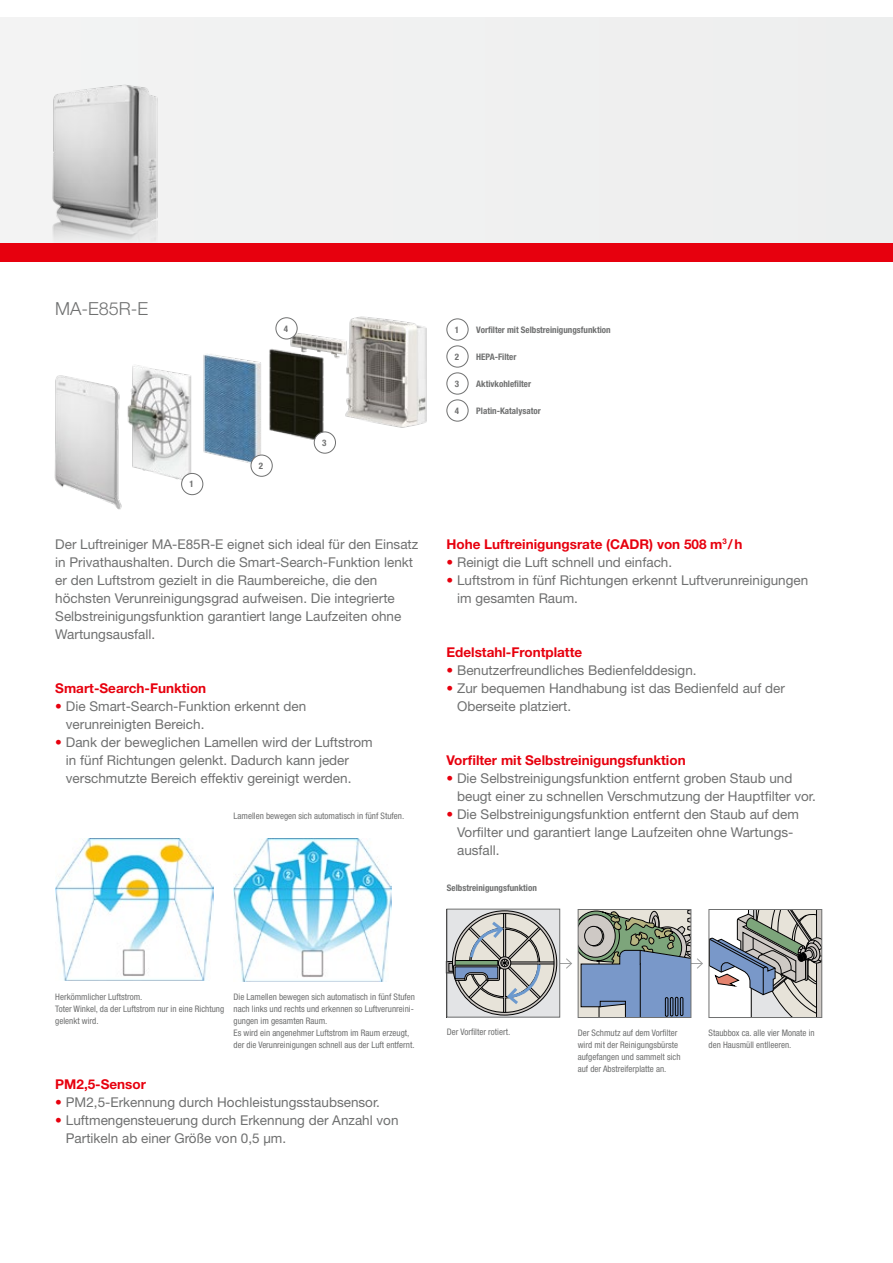
<style>
.page{position:relative;width:893px;height:1263px;background:#fff}
.page>*{position:absolute;margin:0;border:0;box-sizing:border-box;transform-origin:0 0}
.t1{font:300 18px "Helvetica Neue LT Pro";color:#6f7070}
.t2{font:13.5px/18px "Helvetica Neue LT Pro";color:#6f7070}
.t3{font:700 13.5px "Helvetica Neue LT Pro";color:#e7000e}
.t4{font:condensed 9px/12px "Helvetica Neue LT Pro";color:#6f7070}
.t5{font:700 condensed 9px "Helvetica Neue LT Pro";color:#6f7070}
.s1{color:#e7000e}
</style>
<div class="page">
<div style="left:0;top:18px;width:893px;height:243px;background:#f0f0f0"></div>
<img style="left:49px;top:85px;width:129px;height:177px">
<div style="left:0;top:243px;width:893px;height:18px;background:#e7000e"></div>
<img style="left:54px;top:316px;width:415px;height:194px">
<div style="left:447px;top:319px;width:21px;height:21px;background:#fff;border-radius:50%"></div>
<div style="left:446px;top:318px;width:22px;height:22px;border:1px solid #6f7070;border-radius:50%"></div>
<div style="left:447px;top:346px;width:21px;height:21px;background:#fff;border-radius:50%"></div>
<div style="left:446px;top:345px;width:22px;height:22px;border:1px solid #6f7070;border-radius:50%"></div>
<div style="left:447px;top:373px;width:21px;height:21px;background:#fff;border-radius:50%"></div>
<div style="left:446px;top:372px;width:22px;height:22px;border:1px solid #6f7070;border-radius:50%"></div>
<div style="left:447px;top:400px;width:21px;height:21px;background:#fff;border-radius:50%"></div>
<div style="left:446px;top:399px;width:22px;height:22px;border:1px solid #6f7070;border-radius:50%"></div>
<div style="left:182px;top:473px;width:21px;height:22px;background:#fff;border-radius:50%"></div>
<div style="left:181px;top:473px;width:22px;height:22px;border:1px solid #6f7070;border-radius:50%"></div>
<div style="left:251px;top:455px;width:21px;height:21px;background:#fff;border-radius:50%"></div>
<div style="left:251px;top:455px;width:22px;height:22px;border:1px solid #6f7070;border-radius:50%"></div>
<div style="left:314px;top:432px;width:21px;height:21px;background:#fff;border-radius:50%"></div>
<div style="left:314px;top:431px;width:22px;height:23px;border:1px solid #6f7070;border-radius:50%"></div>
<div style="left:276px;top:318px;width:21px;height:21px;background:#fff;border-radius:50%"></div>
<div style="left:276px;top:317px;width:22px;height:22px;border:1px solid #6f7070;border-radius:50%"></div>
<img style="left:55px;top:838px;width:158px;height:143px">
<img style="left:234px;top:838px;width:157px;height:143px">
<svg style="left:711px;top:911px;width:109px;height:105px"></svg>
<div style="left:709px;top:909px;width:113px;height:109px;border:1px solid #6f7070"></div>
<svg style="left:446px;top:909px;width:257px;height:108px;background:#a7afb5"></svg>
<h1 class="t1" style="left:55px;top:297px;width:95px">MA-E85R-E</h1>
<p class="t5" style="left:190px;top:479px;width:6px">1</p>
<p class="t5" style="left:284px;top:323px;width:6px">4</p>
<p class="t5" style="left:259px;top:460px;width:6px">2</p>
<p class="t5" style="left:322px;top:437px;width:6px">3</p>
<p class="t2" style="left:55px;top:535px;width:365px">Der Luftreiniger MA-E85R-E eignet sich ideal für den Einsatz in Privathaushalten. Durch die Smart-Search-Funktion lenkt er den Luftstrom gezielt in die Raumbereiche, die den höchsten Verunreinigungsgrad aufweisen. Die integrierte Selbstreinigungsfunktion garantiert lange Laufzeiten ohne Wartungsausfall.</p>
<p class="t3" style="left:55px;top:679px;width:153px">Smart-Search-Funktion</p>
<p class="t2" style="left:66px;top:697px;width:242px;text-indent:-11px"><span class="s1">•</span> Die Smart-Search-Funktion erkennt den verunreinigten Bereich.</p>
<p class="t2" style="left:66px;top:733px;width:308px;text-indent:-11px"><span class="s1">•</span> Dank der beweglichen Lamellen wird der Luftstrom in fünf Richtungen gelenkt. Dadurch kann jeder verschmutzte Bereich effektiv gereinigt werden.</p>
<p class="t4" style="left:234px;top:810px;width:172px">Lamellen bewegen sich automatisch in fünf Stufen.</p>
<p class="t5" style="left:455px;top:324px;width:6px">1</p>
<p class="t5" style="left:476px;top:324px;width:136px">Vorfilter mit Selbstreinigungsfunktion</p>
<p class="t5" style="left:455px;top:351px;width:6px">2</p>
<p class="t5" style="left:476px;top:351px;width:42px">HEPA-Filter</p>
<p class="t5" style="left:455px;top:378px;width:6px">3</p>
<p class="t5" style="left:476px;top:378px;width:56px">Aktivkohlefilter</p>
<p class="t5" style="left:455px;top:405px;width:6px">4</p>
<p class="t5" style="left:476px;top:405px;width:66px">Platin-Katalysator</p>
<p class="t3" style="left:446px;top:535px;width:298px">Hohe Luftreinigungsrate (CADR) von 508 m<sup>3</sup>/h</p>
<p class="t2" style="left:446px;top:553px;width:227px"><span class="s1">•</span> Reinigt die Luft schnell und einfach.</p>
<p class="t2" style="left:457px;top:571px;width:353px;text-indent:-11px"><span class="s1">•</span> Luftstrom in fünf Richtungen erkennt Luftverunreinigungen im gesamten Raum.</p>
<p class="t3" style="left:446px;top:643px;width:137px">Edelstahl-Frontplatte</p>
<p class="t2" style="left:446px;top:661px;width:252px"><span class="s1">•</span> Benutzerfreundliches Bedienfelddesign.</p>
<p class="t2" style="left:457px;top:679px;width:329px;text-indent:-11px"><span class="s1">•</span> Zur bequemen Handhabung ist das Bedienfeld auf der<br>Oberseite platziert.</p>
<p class="t3" style="left:446px;top:751px;width:241px">Vorfilter mit Selbstreinigungsfunktion</p>
<p class="t2" style="left:457px;top:769px;width:360px;text-indent:-11px"><span class="s1">•</span> Die Selbstreinigungsfunktion entfernt groben Staub und beugt einer zu schnellen Verschmutzung der Hauptfilter vor.</p>
<p class="t2" style="left:457px;top:805px;width:343px;text-indent:-11px"><span class="s1">•</span> Die Selbstreinigungsfunktion entfernt den Staub auf dem<br>Vorfilter und garantiert lange Laufzeiten ohne Wartungs&shy;ausfall.</p>
<p class="t5" style="left:447px;top:883px;width:91px">Selbstreinigungsfunktion</p>
<p class="t4" style="left:55px;top:990px;width:170px">Herkömmlicher Luftstrom.<br>Toter Winkel, da der Luftstrom nur in eine Richtung gelenkt wird.</p>
<p class="t4" style="left:234px;top:990px;width:183px">Die Lamellen bewegen sich automatisch in fünf Stufen nach links und rechts und erkennen so Luftverunreini&shy;gungen im gesamten Raum.<br>Es wird ein angenehmer Luftstrom im Raum erzeugt, der die Verunreinigungen schnell aus der Luft entfernt.</p>
<p class="t3" style="left:55px;top:1075px;width:92px">PM2,5-Sensor</p>
<p class="t2" style="left:55px;top:1093px;width:326px"><span class="s1">•</span> PM2,5-Erkennung durch Hochleistungsstaubsensor.</p>
<p class="t2" style="left:66px;top:1111px;width:334px;text-indent:-11px"><span class="s1">•</span> Luftmengensteuerung durch Erkennung der Anzahl von<br>Partikeln ab einer Größe von 0,5 μm.</p>
<p class="t4" style="left:447px;top:1026px;width:65px">Der Vorfilter rotiert.</p>
<p class="t4" style="left:578px;top:1026px;width:104px">Der Schmutz auf dem Vorfilter wird mit der Reinigungsbürste aufgefangen und sammelt sich auf der Abstreiferplatte an.</p>
<p class="t4" style="left:709px;top:1026px;width:108px">Staubbox ca. alle vier Monate in den Hausmüll entlleeren.</p>
</div>
